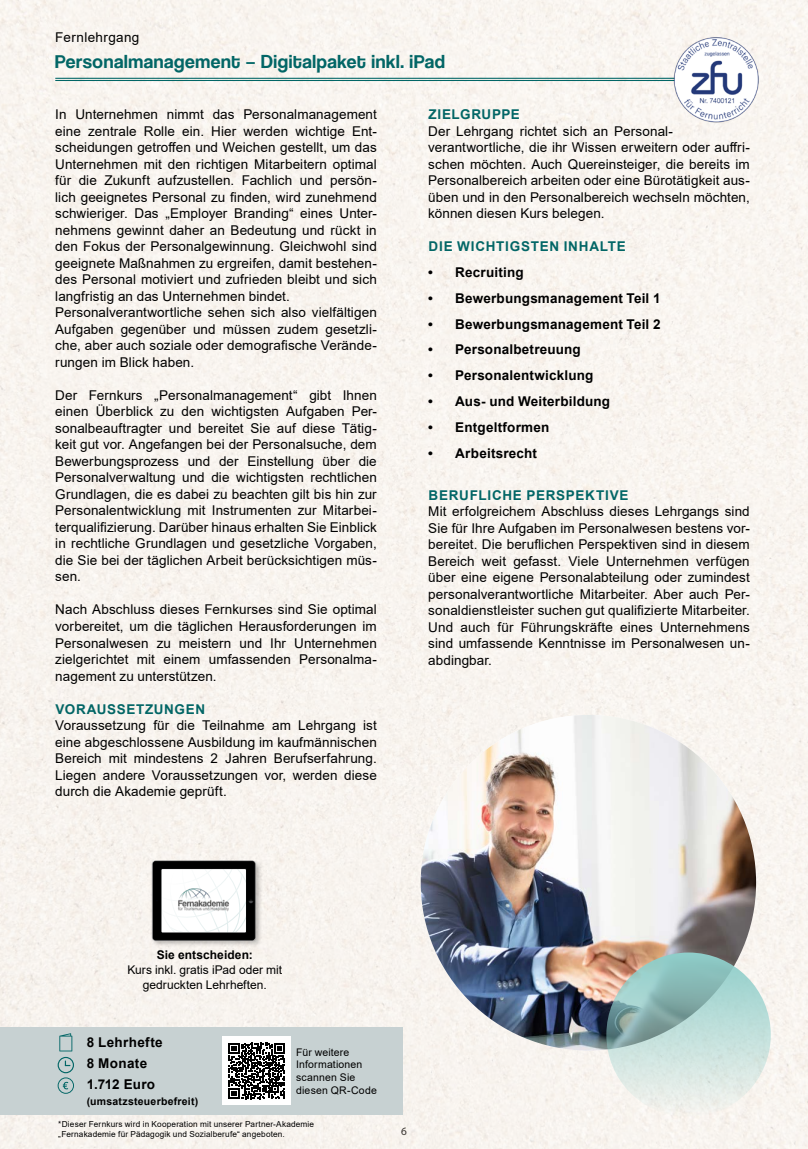
<style>
.page{position:relative;width:808px;height:1149px;background:#fff}
.page>*{position:absolute;margin:0;border:0;box-sizing:border-box;transform-origin:0 0}
.t1{font:19.5px "Coolvetica Rg";letter-spacing:.03em;color:#026666}
.t2{font:13.5px/16.5px "Arial";letter-spacing:.005em;color:#000;text-align:justify}
.t3{font:700 13.5px/21px "Arial";letter-spacing:.015em;color:#000}
.t4{font:700 13.5px "Arial";letter-spacing:.05em;color:#026666}
.t5{font:13.5px "Arial";letter-spacing:.025em;color:#000}
.t6{font:12px/15px "Arial";color:#000;text-align:center}
.t7{font:700 12px "Arial";letter-spacing:.005em;color:#000}
.t8{font:11.25px "Myriad Pro";color:#000}
.t9{font:10.5px/12.6px "Arial";letter-spacing:.015em;color:#000}
.t10{font:700 10.5px "Arial";letter-spacing:.025em;color:#000}
.t11{font:8.25px/9.9px "Arial";letter-spacing:.02em;color:#000}
.s1{font-family:"Myriad Pro";font-weight:700}
</style>
<div class="page">
<div style="left:0;top:0;width:808px;height:1148px;background:#f8f4ef"></div>
<hr style="left:55px;top:78px;width:681px;height:1px;background:#026666">
<hr style="left:55px;top:80px;width:681px;height:1px;background:#026666">
<img style="left:673px;top:37px;width:85px;height:85px">
<img style="left:421px;top:714px;width:335px;height:336px;border-radius:168px">
<svg style="left:606px;top:952px;width:165px;height:164px"></svg>
<div style="left:0;top:1026px;width:403px;height:88px;background:#c7d1d2"></div>
<div style="left:223px;top:1036px;width:68px;height:68px;background:#fff"></div>
<svg style="left:229px;top:1042px;width:56px;height:56px"></svg>
<svg style="left:59px;top:1033px;width:13px;height:18px"></svg>
<svg style="left:58px;top:1077px;width:16px;height:16px"></svg>
<div style="left:58px;top:1056px;width:16px;height:16px;border:1px solid #026666;border-radius:50%"></div>
<div style="left:151px;top:859px;width:111px;height:88px;background:#000;opacity:.25"></div>
<img style="left:150px;top:860px;width:105px;height:85px">
<svg style="left:161px;top:868px;width:85px;height:64px"></svg>
<img style="left:170px;top:882px;width:68px;height:34px">
<p class="t5" style="left:55px;top:28px;width:86px">Fernlehrgang</p>
<h1 class="t1" style="left:55px;top:50px;width:391px">Personalmanagement <span class="s1">–</span> Digitalpaket inkl. iPad</h1>
<p class="t4" style="left:428px;top:105px;width:93px">ZIELGRUPPE</p>
<p class="t2" style="left:428px;top:122px;width:323px;text-align:left">Der Lehrgang richtet sich an Personal&shy;verantwortliche, die ihr Wissen erweitern oder auffri&shy;schen möchten. Auch Quereinsteiger, die bereits im Personalbereich arbeiten oder eine Bürotätigkeit aus&shy;üben und in den Personalbereich wechseln möchten, können diesen Kurs belegen.</p>
<p class="t4" style="left:428px;top:237px;width:199px">DIE WICHTIGSTEN INHALTE</p>
<p class="t3" style="left:428px;top:262px;width:97px">• Recruiting</p>
<p class="t3" style="left:428px;top:287px;width:234px">• Bewerbungsmanagement Teil 1</p>
<p class="t3" style="left:428px;top:313px;width:234px">• Bewerbungsmanagement Teil 2</p>
<p class="t3" style="left:428px;top:339px;width:154px">• Personalbetreuung</p>
<p class="t3" style="left:428px;top:365px;width:167px">• Personalentwicklung</p>
<p class="t3" style="left:428px;top:391px;width:183px">• Aus- und Weiterbildung</p>
<p class="t3" style="left:428px;top:416px;width:123px">• Entgeltformen</p>
<p class="t3" style="left:428px;top:442px;width:110px">• Arbeitsrecht</p>
<p class="t4" style="left:428px;top:485px;width:202px">BERUFLICHE PERSPEKTIVE</p>
<p class="t2" style="left:428px;top:503px;width:323px">Mit erfolgreichem Abschluss dieses Lehrgangs sind Sie für Ihre Aufgaben im Personalwesen bestens vor&shy;bereitet. Die beruflichen Perspektiven sind in diesem Bereich weit gefasst. Viele Unternehmen verfügen über eine eigene Personalabteilung oder zumindest personalverantwortliche Mitarbeiter. Aber auch Per&shy;sonaldienstleister suchen gut qualifizierte Mitarbeiter.<br>Und auch für Führungskräfte eines Unternehmens sind umfassende Kenntnisse im Personalwesen un&shy;abdingbar.</p>
<p class="t2" style="left:55px;top:106px;width:323px;text-align:left">In Unternehmen nimmt das Personalmanagement eine zentrale Rolle ein. Hier werden wichtige Ent&shy;scheidungen getroffen und Weichen gestellt, um das Unternehmen mit den richtigen Mitarbeitern optimal für die Zukunft aufzustellen. Fachlich und persön&shy;lich geeignetes Personal zu finden, wird zunehmend schwieriger. Das „Employer Branding“ eines Unter&shy;nehmens gewinnt daher an Bedeutung und rückt in den Fokus der Personalgewinnung. Gleichwohl sind geeignete Maßnahmen zu ergreifen, damit bestehen&shy;des Personal motiviert und zufrieden bleibt und sich langfristig an das Unternehmen bindet.<br>Personalverantwortliche sehen sich also vielfältigen Aufgaben gegenüber und müssen zudem gesetzli&shy;che, aber auch soziale oder demografische Verände&shy;rungen im Blick haben.</p>
<p class="t2" style="left:55px;top:386px;width:323px">Der Fernkurs „Personalmanagement“ gibt Ihnen einen Überblick zu den wichtigsten Aufgaben Per&shy;sonalbeauftragter und bereitet Sie auf diese Tätig&shy;keit gut vor. Angefangen bei der Personalsuche, dem Bewerbungsprozess und der Einstellung über die Personalverwaltung und die wichtigsten rechtlichen Grundlagen, die es dabei zu beachten gilt bis hin zur Personalentwicklung mit Instrumenten zur Mitarbei&shy;terqualifizierung. Darüber hinaus erhalten Sie Einblick in rechtliche Grundlagen und gesetzliche Vorgaben, die Sie bei der täglichen Arbeit berücksichtigen müs&shy;sen.</p>
<p class="t2" style="left:55px;top:601px;width:323px">Nach Abschluss dieses Fernkurses sind Sie optimal vorbereitet, um die täglichen Herausforderungen im Personalwesen zu meistern und Ihr Unternehmen zielgerichtet mit einem umfassenden Personalma&shy;nagement zu unterstützen.</p>
<p class="t4" style="left:56px;top:699px;width:151px">VORAUSSETZUNGEN</p>
<p class="t2" style="left:55px;top:716px;width:323px">Voraussetzung für die Teilnahme am Lehrgang ist eine abgeschlossene Ausbildung im kaufmännischen Bereich mit mindestens 2 Jahren Berufserfahrung.<br>Liegen andere Voraussetzungen vor, werden diese durch die Akademie geprüft.</p>
<p class="t7" style="left:157px;top:946px;width:98px">Sie entscheiden:</p>
<p class="t6" style="left:127px;top:962px;width:156px">Kurs inkl. gratis iPad oder mit gedruckten Lehrheften.</p>
<p class="t3" style="left:87px;top:1031px;width:77px">8 Lehrhefte<br>8 Monate<br>1.712 Euro</p>
<p class="t10" style="left:87px;top:1093px;width:113px">(umsatzsteuerbefreit)</p>
<p class="t9" style="left:296px;top:1045px;width:82px">Für weitere<br>Informationen scannen Sie diesen QR-Code</p>
<p class="t11" style="left:58px;top:1118px;width:257px">*Dieser Fernkurs wird in Kooperation mit unserer Partner-Akademie „Fernakademie für Pädagogik und Sozialberufe“ angeboten.</p>
<p class="t8" style="left:401px;top:1123px;width:7px">6</p>
</div>
